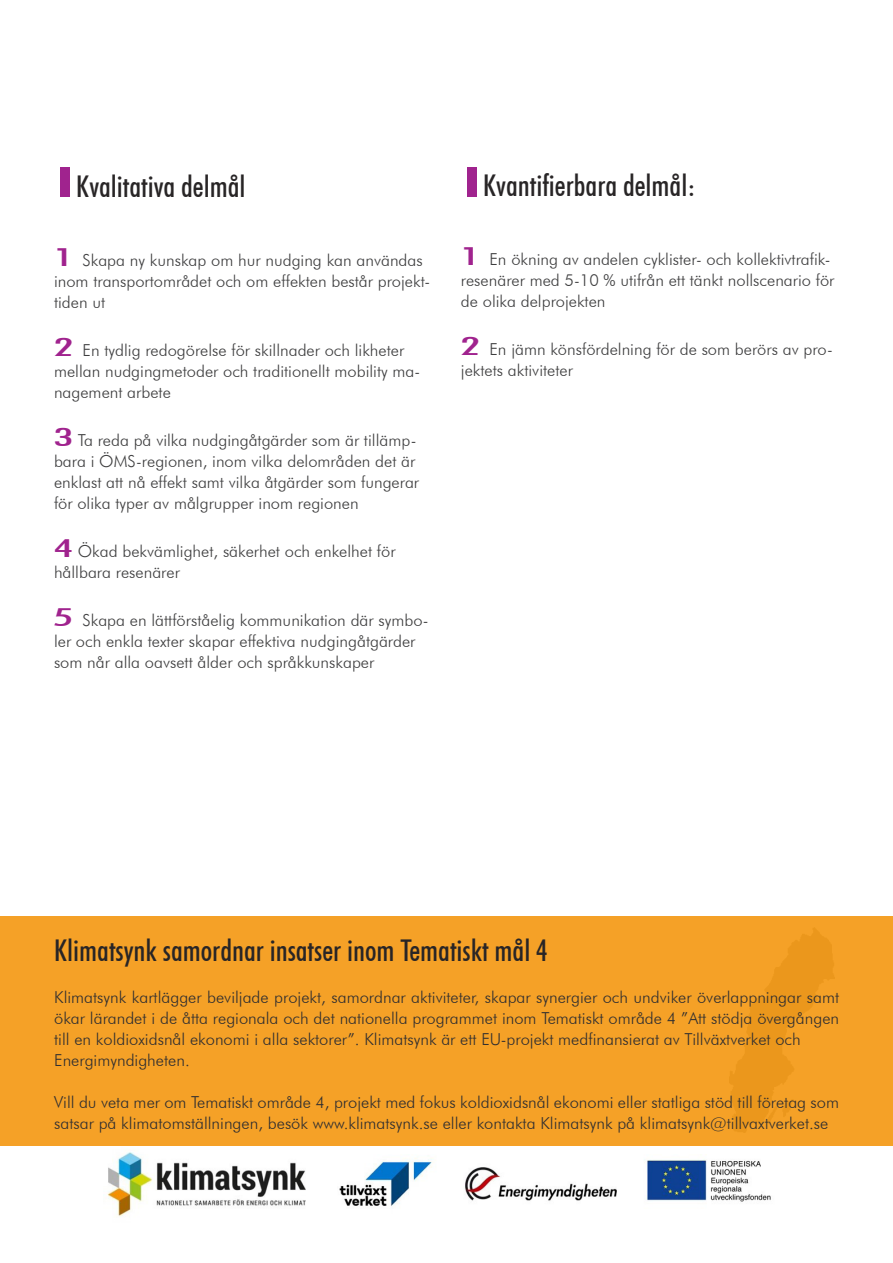
<style>
.page{position:relative;width:893px;height:1263px;background:#fff}
.page>*{position:absolute;margin:0;border:0;box-sizing:border-box;transform-origin:0 0}
.t1{font:500 condensed 30px "Futura BT";color:#282526}
.t2{font:300 16.5px/21px "Futura BT";color:#3e3e3f}
.t3{font:300 16.5px/21px "Futura BT";color:#312f30;text-align:justify}
.s1{font-size:41.25px;color:#a0238e}
.s2{font-weight:500;font-stretch:condensed;font-size:24.75px;color:#a0238e}
</style>
<div class="page">
<img style="left:107px;top:1152px;width:664px;height:65px">
<div style="left:0;top:916px;width:893px;height:230px;background:#f5a127"></div>
<p class="t1" style="left:54px;top:168px;width:193px"><span class="s1">I</span>Kvalitativa delmål</p>
<p class="t2" style="left:54px;top:249px;width:378px"><span class="s2">1</span> Skapa ny kunskap om hur nudging kan användas inom transportområdet och om effekten består projekt&shy;tiden ut</p>
<p class="t2" style="left:54px;top:339px;width:368px"><span class="s2">2</span> En tydlig redogörelse för skillnader och likheter mellan nudgingmetoder och traditionellt mobility ma&shy;nagement arbete</p>
<p class="t2" style="left:54px;top:429px;width:367px"><span class="s2">3</span> Ta reda på vilka nudgingåtgärder som är tillämp&shy;bara i ÖMS-regionen, inom vilka delområden det är enklast att nå effekt samt vilka åtgärder som fungerar för olika typer av målgrupper inom regionen</p>
<p class="t2" style="left:54px;top:540px;width:343px"><span class="s2">4</span> Ökad bekvämlighet, säkerhet och enkelhet för hållbara resenärer</p>
<p class="t2" style="left:54px;top:609px;width:376px"><span class="s2">5</span> Skapa en lättförståelig kommunikation där symbo&shy;ler och enkla texter skapar effektiva nudgingåtgärder som når alla oavsett ålder och språkkunskaper</p>
<p class="t1" style="left:461px;top:168px;width:236px"><span class="s1">I</span>Kvantifierbara delmål:</p>
<p class="t2" style="left:461px;top:249px;width:375px"><span class="s2">1</span> En ökning av andelen cyklister- och kollektivtrafik&shy;resenärer med 5-10 % utifrån ett tänkt nollscenario för de olika delprojekten</p>
<p class="t2" style="left:461px;top:339px;width:373px"><span class="s2">2</span> En jämn könsfördelning för de som berörs av pro&shy;jektets aktiviteter</p>
<p class="t1" style="left:54px;top:932px;width:495px">Klimatsynk samordnar insatser inom Tematiskt mål 4</p>
<p class="t3" style="left:54px;top:987px;width:786px">Klimatsynk kartlägger beviljade projekt, samordnar aktiviteter, skapar synergier och undviker överlappningar samt ökar lärandet i de åtta regionala och det nationella programmet inom Tematiskt område 4 ”Att stödja övergången till en koldioxidsnål ekonomi i alla sektorer”. Klimatsynk är ett EU-projekt medfinansierat av Tillväxtverket och</p>
<p class="t3" style="left:54px;top:1050px;width:137px">Energimyndigheten.</p>
<p class="t3" style="left:54px;top:1092px;width:786px">Vill du veta mer om Tematiskt område 4, projekt med fokus koldioxidsnål ekonomi eller statliga stöd till företag som satsar på klimatomställningen, besök www.klimatsynk.se eller kontakta Klimatsynk på klimatsynk@tillvaxtverket.se</p>
</div>
